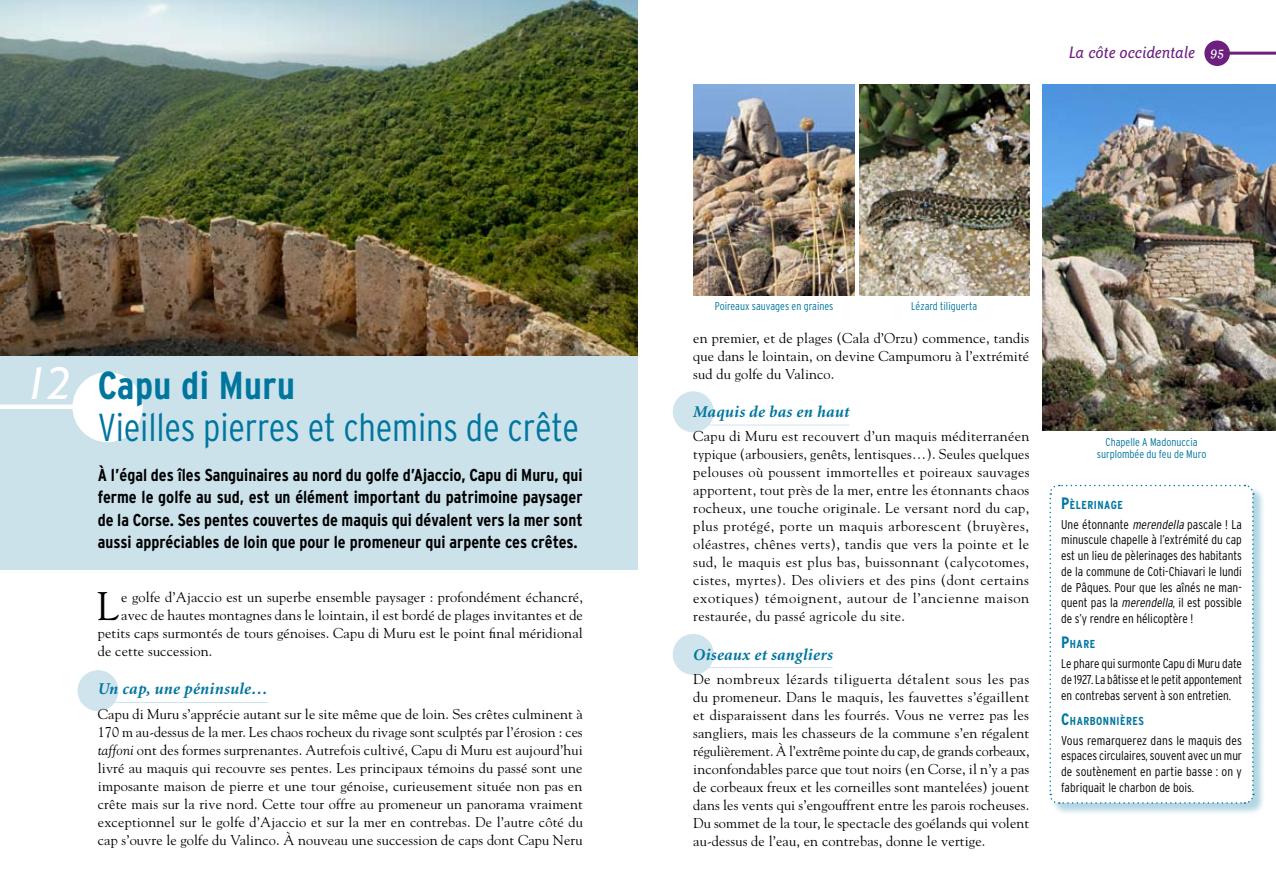
<style>
.page{position:relative;width:1276px;height:893px;background:#fff}
.page>*{position:absolute;margin:0;border:0;box-sizing:border-box;transform-origin:0 0}
.t1{font:italic 500 49.5px "Goudy Sans IT Cby BT";color:#fff}
.t2{font:39.75px "Goudy";color:#000}
.t3{font:300 condensed 39px "Interstate";letter-spacing:-.005em;color:#00769f}
.t4{font:700 condensed 39px "Interstate";letter-spacing:.01em;color:#00769f}
.t5{font:700 condensed 17.25px/22.5px "Interstate";color:#000;text-align:justify}
.t6{font:italic 700 16.5px "Minion";letter-spacing:.015em;color:#00769f}
.t7{font:italic 500 16.5px "Goudy Sans IT Cby BT";color:#6d1f80}
.t8{font:14.25px/18px "Goudy";letter-spacing:.01em;color:#000;text-align:justify}
.t9{font:300 condensed 12.75px/15.8px "Interstate";color:#000;text-align:justify}
.t10{font:700 condensed 11.55px "Interstate";letter-spacing:.045em;color:#00769f}
.t11{font:300 condensed 11.25px/12px "Interstate";color:#00769f;text-align:center}
.s1{font-style:italic}
.s2{font-size:16.5px}
</style>
<div class="page">
<hr style="left:1221px;top:52px;width:55px;height:3px;background:#6d1f80">
<div style="left:1050px;top:486px;width:214px;height:329px;background:#00769f;opacity:.3"></div>
<svg style="left:1049px;top:484px;width:205px;height:320px"></svg>
<img style="left:693px;top:85px;width:162px;height:211px">
<img style="left:1043px;top:85px;width:233px;height:346px">
<img style="left:859px;top:85px;width:170px;height:211px">
<div style="left:1204px;top:40px;width:26px;height:26px;background:#6d1f80;border-radius:50%"></div>
<div style="left:0;top:355px;width:638px;height:215px;background:#cbe2eb"></div>
<img style="left:0;top:0;width:638px;height:355px">
<div style="left:77px;top:670px;width:41px;height:41px;background:#cfe4ed;border-radius:50%"></div>
<div style="left:673px;top:391px;width:41px;height:41px;background:#cfe4ed;border-radius:50%"></div>
<div style="left:673px;top:634px;width:41px;height:41px;background:#cfe4ed;border-radius:50%"></div>
<div style="left:72px;top:372px;width:71px;height:70px;background:#fff;border-radius:50%"></div>
<hr style="left:98px;top:702px;width:170px;height:1px;background:#cfe4ed">
<hr style="left:693px;top:425px;width:156px;height:1px;background:#cfe4ed">
<hr style="left:693px;top:667px;width:139px;height:1px;background:#cfe4ed">
<div style="left:0;top:404px;width:90px;height:5px;background:#fff"></div>
<h1 class="t1" style="left:24px;top:352px;width:50px">12</h1>
<h3 class="t4" style="left:98px;top:364px;width:199px">Capu di Muru</h3>
<h3 class="t3" style="left:98px;top:406px;width:483px">Vieilles pierres et chemins de crête</h3>
<p class="t5" style="left:98px;top:463px;width:486px">À l’égal des îles Sanguinaires au nord du golfe d’Ajaccio, Capu di Muru, qui ferme le golfe au sud, est un élément important du patrimoine paysager de la Corse. Ses pentes couvertes de maquis qui dévalent vers la mer sont aussi appréciables de loin que pour le promeneur qui arpente ces crêtes.</p>
<h2 class="t2" style="left:97px;top:582px;width:24px">L</h2>
<p class="t8" style="left:121px;top:588px;width:463px">e golfe d’Ajaccio est un superbe ensemble paysager : profondément échancré,</p>
<p class="t8" style="left:121px;top:606px;width:463px">avec de hautes montagnes dans le lointain, il est bordé de plages invitantes et de</p>
<p class="t8" style="left:98px;top:624px;width:486px">petits caps surmontés de tours génoises. Capu di Muru est le point final méridional</p>
<p class="t8" style="left:98px;top:642px;width:116px">de cette succession.</p>
<p class="t6" style="left:98px;top:681px;width:171px">Un cap, une péninsule…</p>
<p class="t8" style="left:98px;top:704px;width:487px">Capu di Muru s’apprécie autant sur le site même que de loin. Ses crêtes culminent à 170 m au-dessus de la mer. Les chaos rocheux du rivage sont sculptés par l’érosion : ces <span class="s1">taffoni</span> ont des formes surprenantes. Autrefois cultivé, Capu di Muru est aujourd’hui livré au maquis qui recouvre ses pentes. Les principaux témoins du passé sont une imposante maison de pierre et une tour génoise, curieusement située non pas en crête mais sur la rive nord. Cette tour offre au promeneur un panorama vraiment exceptionnel sur le golfe d’Ajaccio et sur la mer en contrebas. De l’autre côté du cap s’ouvre le golfe du Valinco. À nouveau une succession de caps dont Capu Neru</p>
<p class="t7" style="left:1069px;top:43px;width:157px">La côte occidentale <sup>95</sup></p>
<p class="t11" style="left:715px;top:300px;width:120px">Poireaux sauvages en graines</p>
<p class="t11" style="left:911px;top:300px;width:68px">Lézard tiliguerta</p>
<p class="t8" style="left:693px;top:328px;width:337px">en premier, et de plages (Cala d’Orzu) commence, tandis que dans le lointain, on devine Campumoru à l’extrémité sud du golfe du Valinco.</p>
<p class="t6" style="left:693px;top:403px;width:158px">Maquis de bas en haut</p>
<p class="t8" style="left:693px;top:427px;width:338px">Capu di Muru est recouvert d’un maquis méditerranéen typique (arbousiers, genêts, lentisques…). Seules quelques pelouses où poussent immortelles et poireaux sauvages apportent, tout près de la mer, entre les étonnants chaos rocheux, une touche originale. Le versant nord du cap, plus protégé, porte un maquis arborescent (bruyères, oléastres, chênes verts), tandis que vers la pointe et le sud, le maquis est plus bas, buissonnant (calycotomes, cistes, myrtes). Des oliviers et des pins (dont certains exotiques) témoignent, autour de l’ancienne maison restaurée, du passé agricole du site.</p>
<p class="t6" style="left:693px;top:646px;width:141px">Oiseaux et sangliers</p>
<p class="t8" style="left:693px;top:670px;width:338px">De nombreux lézards tiliguerta détalent sous les pas du promeneur. Dans le maquis, les fauvettes s’égaillent et disparaissent dans les fourrés. Vous ne verrez pas les sangliers, mais les chasseurs de la commune s’en régalent régulièrement. À l’extrême pointe du cap, de grands corbeaux, inconfondables parce que tout noirs (en Corse, il n’y a pas de corbeaux freux et les corneilles sont mantelées) jouent dans les vents qui s’engouffrent entre les parois rocheuses.<br>Du sommet de la tour, le spectacle des goélands qui volent au-dessus de l’eau, en contrebas, donne le vertige.</p>
<p class="t11" style="left:1096px;top:436px;width:111px">Chapelle A Madonuccia surplombée du feu de Muro</p>
<p class="t10" style="left:1061px;top:498px;width:63px"><span class="s2">P</span>ÈLERINAGE</p>
<p class="t9" style="left:1061px;top:516px;width:182px">Une étonnante <span class="s1">merendella</span> pascale ! La minuscule chapelle à l’extrémité du cap est un lieu de pèlerinages des habitants de la commune de Coti-Chiavari le lundi de Pâques. Pour que les aînés ne man&shy;quent pas la <span class="s1">merendella</span>, il est possible de s’y rendre en hélicoptère !</p>
<p class="t10" style="left:1061px;top:638px;width:36px"><span class="s2">P</span>HARE</p>
<p class="t9" style="left:1061px;top:656px;width:182px">Le phare qui surmonte Capu di Muru date de 1927. La bâtisse et le petit appontement en contrebas servent à son entretien.</p>
<p class="t10" style="left:1061px;top:714px;width:84px"><span class="s2">C</span>HARBONNIÈRES</p>
<p class="t9" style="left:1061px;top:732px;width:182px">Vous remarquerez dans le maquis des espaces circulaires, souvent avec un mur de soutènement en partie basse : on y fabriquait le charbon de bois.</p>
</div>
